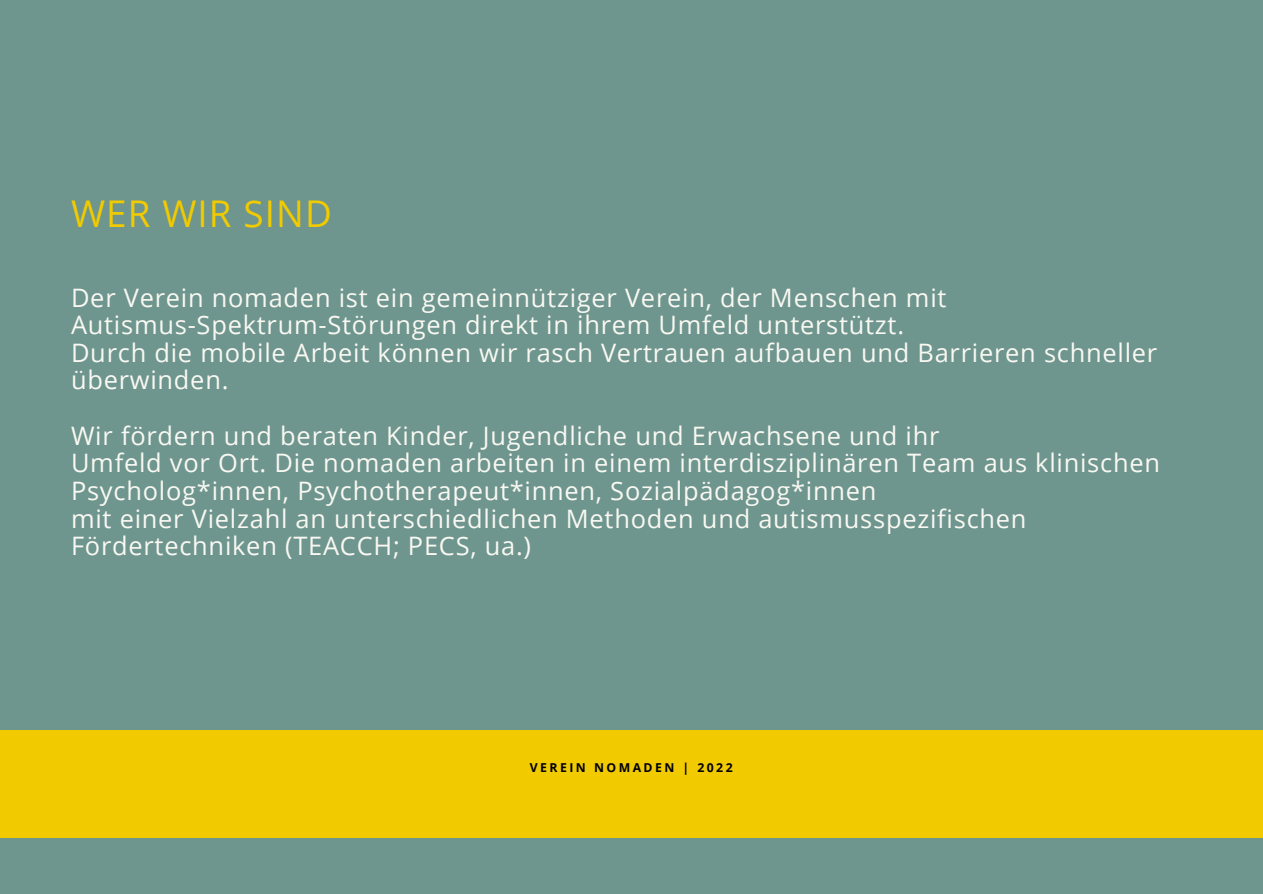
<style>
.page{position:relative;width:1263px;height:894px;background:#fff}
.page>*{position:absolute;margin:0;border:0;box-sizing:border-box;transform-origin:0 0}
.t1{font:36.75px "Open Sans";letter-spacing:.03em;color:#f1ca00}
.t2{font:25.35px/27.6px "Open Sans";letter-spacing:.03em;color:#f9f8f2}
.t3{font:700 12.3px "Open Sans";letter-spacing:.2em;color:#000}
</style>
<div class="page">
<div style="left:0;top:0;width:1263px;height:893px;background:#6e968e"></div>
<div style="left:0;top:730px;width:1263px;height:107px;background:#f1ca00"></div>
<h1 class="t1" style="left:71px;top:188px;width:262px">WER WIR SIND</h1>
<p class="t2" style="left:71px;top:283px;width:1088px">Der Verein nomaden ist ein gemeinnütziger Verein, der Menschen mit Autismus-Spektrum-Störungen direkt in ihrem Umfeld unterstützt.<br>Durch die mobile Arbeit können wir rasch Vertrauen aufbauen und Barrieren schneller überwinden.</p>
<p class="t2" style="left:71px;top:421px;width:1090px">Wir fördern und beraten Kinder, Jugendliche und Erwachsene und ihr<br>Umfeld vor Ort. Die nomaden arbeiten in einem interdisziplinären Team aus klinischen Psycholog*innen, Psychotherapeut*innen, Sozialpädagog*innen<br>mit einer Vielzahl an unterschiedlichen Methoden und autismusspezifischen Fördertechniken (TEACCH; PECS, ua.)</p>
<p class="t3" style="left:530px;top:758px;width:204px">VEREIN NOMADEN | 2022</p>
</div>
